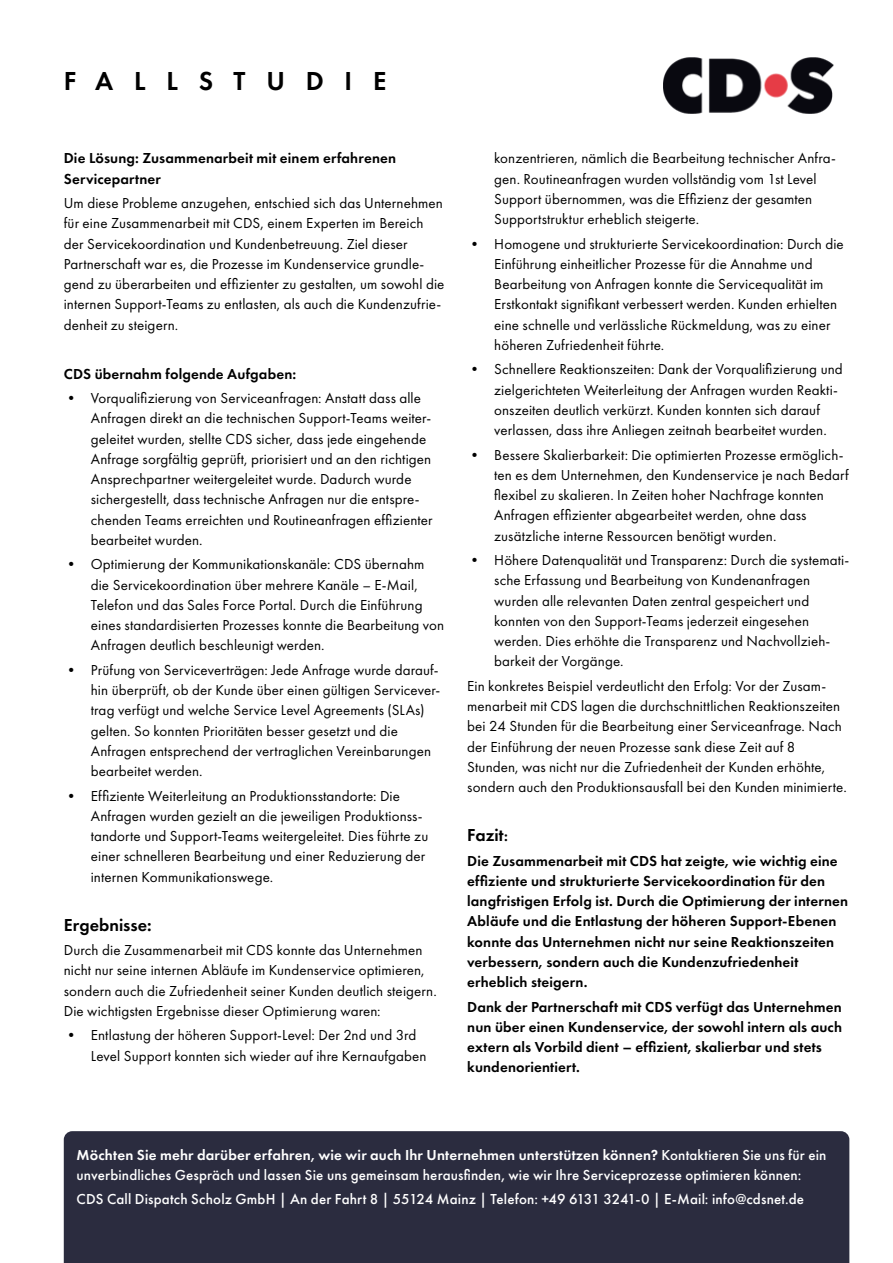
<style>
.page{position:relative;width:893px;height:1263px;background:#fff}
.page>*{position:absolute;margin:0;border:0;box-sizing:border-box;transform-origin:0 0}
.t1{font:600 27px "Futura PT";letter-spacing:.77em;color:#000}
.t2{font:600 18px "Futura PT";color:#000}
.t3{font:15px/20.2px "Futura PT";letter-spacing:.01em;color:#000}
.t4{font:600 15px/20.2px "Futura PT";letter-spacing:.01em;color:#000}
.t5{font:500 15px/20.2px "Futura PT";letter-spacing:.01em;color:#fff}
.s1{font-size:15px}
.s2{font-weight:600}
</style>
<div class="page">
<img style="left:663px;top:57px;width:170px;height:57px">
<div style="left:64px;top:1131px;width:785px;height:132px;background:#2b2c3f"></div>
<h1 class="t1" style="left:64px;top:64px;width:324px">FALLSTUDIE</h1>
<p class="t4" style="left:64px;top:148px;width:334px">Die Lösung: Zusammenarbeit mit einem erfahrenen<br>Servicepartner</p>
<p class="t3" style="left:64px;top:193px;width:382px">Um diese Probleme anzugehen, entschied sich das Unternehmen für eine Zusammenarbeit mit CDS, einem Experten im Bereich der Servicekoordination und Kundenbetreuung. Ziel dieser Partnerschaft war es, die Prozesse im Kundenservice grundle&shy;gend zu überarbeiten und effizienter zu gestalten, um sowohl die internen Support-Teams zu entlasten, als auch die Kundenzufrie&shy;denheit zu steigern.</p>
<p class="t4" style="left:64px;top:363px;width:234px">CDS übernahm folgende Aufgaben:</p>
<p class="t3" style="left:91px;top:388px;width:343px;text-indent:-27px">• Vorqualifizierung von Serviceanfragen: Anstatt dass alle Anfragen direkt an die technischen Support-Teams weiter&shy;geleitet wurden, stellte CDS sicher, dass jede eingehende Anfrage sorgfältig geprüft, priorisiert und an den richtigen Ansprechpartner weitergeleitet wurde. Dadurch wurde sichergestellt, dass technische Anfragen nur die entspre&shy;chenden Teams erreichten und Routineanfragen effizienter bearbeitet wurden.</p>
<p class="t3" style="left:91px;top:554px;width:355px;text-indent:-27px">• Optimierung der Kommunikationskanäle: CDS übernahm die Servicekoordination über mehrere Kanäle – E-Mail, Telefon und das Sales Force Portal. Durch die Einführung eines standardisierten Prozesses konnte die Bearbeitung von Anfragen deutlich beschleunigt werden.</p>
<p class="t3" style="left:91px;top:660px;width:351px;text-indent:-27px">• Prüfung von Serviceverträgen: Jede Anfrage wurde darauf&shy;hin überprüft, ob der Kunde über einen gültigen Servicever&shy;trag verfügt und welche Service Level Agreements (SLAs) gelten. So konnten Prioritäten besser gesetzt und die Anfragen entsprechend der vertraglichen Vereinbarungen bearbeitet werden.</p>
<p class="t3" style="left:91px;top:785px;width:339px;text-indent:-27px">• Effiziente Weiterleitung an Produktionsstandorte: Die Anfragen wurden gezielt an die jeweiligen Produktionss&shy;tandorte und Support-Teams weitergeleitet. Dies führte zu einer schnelleren Bearbeitung und einer Reduzierung der internen Kommunikationswege.</p>
<p class="t2" style="left:64px;top:913px;width:89px">Ergebnisse:</p>
<p class="t3" style="left:64px;top:940px;width:374px">Durch die Zusammenarbeit mit CDS konnte das Unternehmen nicht nur seine internen Abläufe im Kundenservice optimieren, sondern auch die Zufriedenheit seiner Kunden deutlich steigern.<br>Die wichtigsten Ergebnisse dieser Optimierung waren:</p>
<p class="t3" style="left:91px;top:1025px;width:337px;text-indent:-27px">• Entlastung der höheren Support-Level: Der 2nd und 3rd<br>Level Support konnten sich wieder auf ihre Kernaufgaben</p>
<p class="t3" style="left:494px;top:148px;width:343px">konzentrieren, nämlich die Bearbeitung technischer Anfra&shy;gen. Routineanfragen wurden vollständig vom 1st Level Support übernommen, was die Effizienz der gesamten Supportstruktur erheblich steigerte.</p>
<p class="t3" style="left:494px;top:233px;width:351px;text-indent:-27px">• Homogene und strukturierte Servicekoordination: Durch die Einführung einheitlicher Prozesse für die Annahme und Bearbeitung von Anfragen konnte die Servicequalität im Erstkontakt signifikant verbessert werden. Kunden erhielten eine schnelle und verlässliche Rückmeldung, was zu einer höheren Zufriedenheit führte.</p>
<p class="t3" style="left:494px;top:359px;width:350px;text-indent:-27px">• Schnellere Reaktionszeiten: Dank der Vorqualifizierung und zielgerichteten Weiterleitung der Anfragen wurden Reakti&shy;onszeiten deutlich verkürzt. Kunden konnten sich darauf verlassen, dass ihre Anliegen zeitnah bearbeitet wurden.</p>
<p class="t3" style="left:494px;top:444px;width:356px;text-indent:-27px">• Bessere Skalierbarkeit: Die optimierten Prozesse ermöglich&shy;ten es dem Unternehmen, den Kundenservice je nach Bedarf flexibel zu skalieren. In Zeiten hoher Nachfrage konnten Anfragen effizienter abgearbeitet werden, ohne dass zusätzliche interne Ressourcen benötigt wurden.</p>
<p class="t3" style="left:494px;top:550px;width:357px;text-indent:-27px">• Höhere Datenqualität und Transparenz: Durch die systemati&shy;sche Erfassung und Bearbeitung von Kundenanfragen wurden alle relevanten Daten zentral gespeichert und konnten von den Support-Teams jederzeit eingesehen werden. Dies erhöhte die Transparenz und Nachvollzieh&shy;barkeit der Vorgänge.</p>
<p class="t3" style="left:467px;top:676px;width:381px">Ein konkretes Beispiel verdeutlicht den Erfolg: Vor der Zusam&shy;menarbeit mit CDS lagen die durchschnittlichen Reaktionszeiten bei 24 Stunden für die Bearbeitung einer Serviceanfrage. Nach der Einführung der neuen Prozesse sank diese Zeit auf 8<br>Stunden, was nicht nur die Zufriedenheit der Kunden erhöhte, sondern auch den Produktionsausfall bei den Kunden minimierte.</p>
<p class="t2" style="left:467px;top:824px;width:42px">Fazit<span class="s1">:</span></p>
<p class="t4" style="left:467px;top:850px;width:382px">Die Zusammenarbeit mit CDS hat zeigte, wie wichtig eine effiziente und strukturierte Servicekoordination für den langfristigen Erfolg ist. Durch die Optimierung der internen Abläufe und die Entlastung der höheren Support-Ebenen konnte das Unternehmen nicht nur seine Reaktionszeiten verbessern, sondern auch die Kundenzufriedenheit erheblich steigern.</p>
<p class="t4" style="left:467px;top:996px;width:376px">Dank der Partnerschaft mit CDS verfügt das Unternehmen nun über einen Kundenservice, der sowohl intern als auch extern als Vorbild dient – effizient, skalierbar und stets kundenorientiert.</p>
<p class="t5" style="left:77px;top:1144px;width:751px"><span class="s2">Möchten Sie mehr darüber erfahren, wie wir auch Ihr Unternehmen unterstützen können?</span> Kontaktieren Sie uns für ein unverbindliches Gespräch und lassen Sie uns gemeinsam herausfinden, wie wir Ihre Serviceprozesse optimieren können:</p>
<p class="t5" style="left:77px;top:1189px;width:729px">CDS Call Dispatch Scholz GmbH | An der Fahrt 8 | 55124 Mainz | Telefon: +49 6131 3241-0 | E-Mail: info@cdsnet.de</p>
</div>
